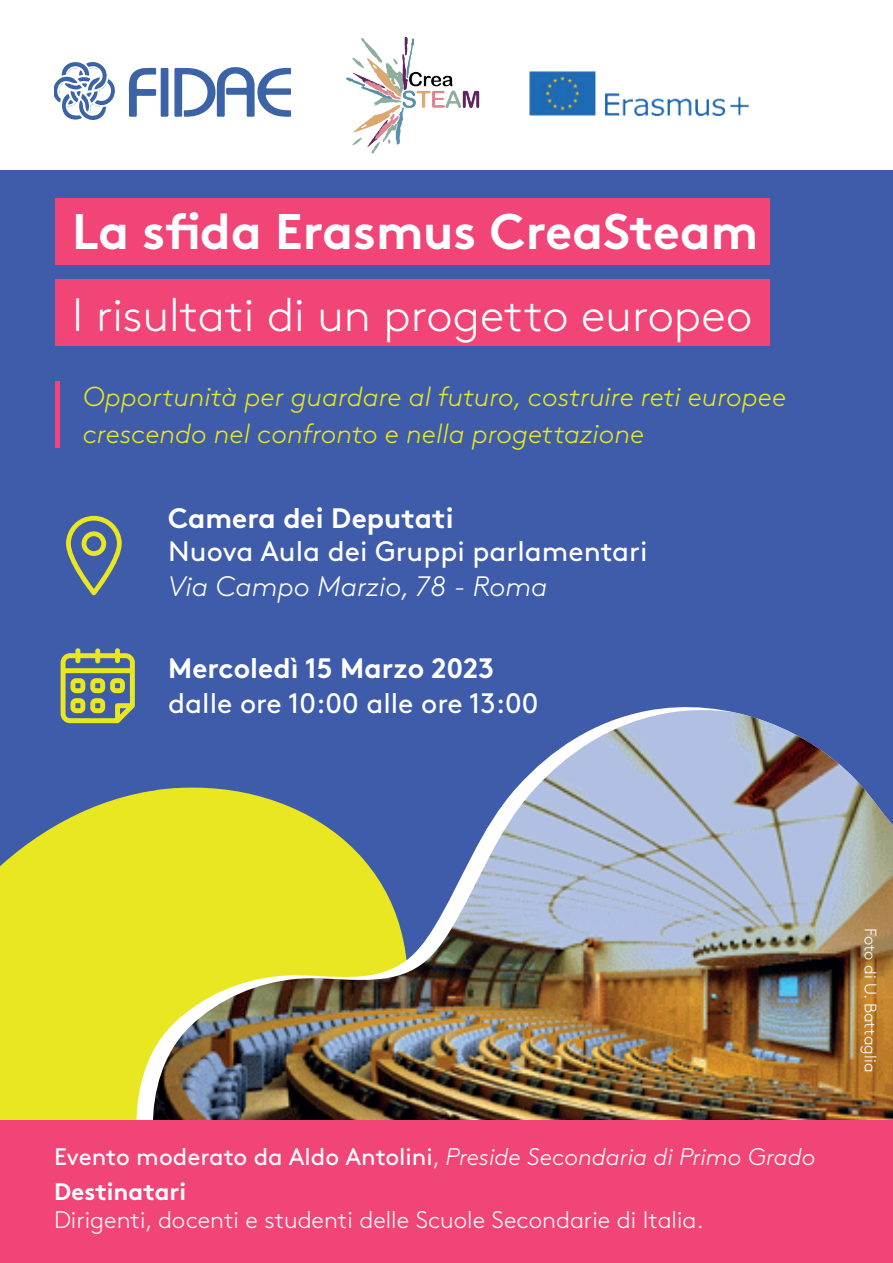
<style>
.page{position:relative;width:893px;height:1263px;background:#fff}
.page>*{position:absolute;margin:0;border:0;box-sizing:border-box;transform-origin:0 0}
.t1{font:700 49.95px "Brown";color:#fff}
.t2{font:300 46.65px "Brown";color:#fff}
.t3{font:28.05px "Brown";color:#fff}
.t4{font:700 28.05px "Brown";color:#fff}
.t5{font:italic 300 28.05px "Brown";color:#fff}
.t6{font:italic 300 27.45px/36.2px "Brown";color:#e9e721}
.t7{font:italic 300 24px/34.5px "Brown";color:#fff}
.t8{font:300 24px "Brown";color:#fff}
.t9{font:300 16.5px "Brown";color:#fff}
.s1{font-weight:400;font-style:normal}
.s2{font-style:normal}
.s3{font-weight:700;font-style:normal}
</style>
<div class="page">
<div style="left:0;top:170px;width:893px;height:1093px;background:#3e5caa"></div>
<svg style="left:0;top:794px;width:134px;height:326px;background:#d9da2d"></svg>
<img style="left:134px;top:707px;width:759px;height:413px">
<img style="left:153px;top:710px;width:541px;height:410px">
<div style="left:0;top:1120px;width:893px;height:143px;background:#f04576"></div>
<div style="left:55px;top:198px;width:715px;height:66px;background:#f04576"></div>
<div style="left:55px;top:279px;width:715px;height:66px;background:#f04576"></div>
<div style="left:55px;top:381px;width:5px;height:66px;background:#f04576"></div>
<img style="left:346px;top:36px;width:134px;height:118px">
<img style="left:529px;top:71px;width:220px;height:46px">
<svg style="left:174px;top:67px;width:117px;height:50px"></svg>
<svg style="left:129px;top:68px;width:39px;height:49px"></svg>
<svg style="left:54px;top:62px;width:61px;height:58px"></svg>
<svg style="left:61px;top:648px;width:74px;height:75px"></svg>
<svg style="left:66px;top:516px;width:56px;height:79px"></svg>
<h1 class="t1" style="left:72px;top:191px;width:688px">La sfida Erasmus CreaSteam</h1>
<h2 class="t2" style="left:72px;top:281px;width:682px">I risultati di un progetto europeo</h2>
<p class="t6" style="left:83px;top:377px;width:705px">Opportunità per guardare al futuro, costruire reti europee crescendo nel confronto e nella progettazione</p>
<p class="t4" style="left:168px;top:495px;width:287px">Camera dei Deputati</p>
<p class="t3" style="left:168px;top:530px;width:481px">Nuova Aula dei Gruppi parlamentari</p>
<p class="t5" style="left:168px;top:565px;width:381px">Via Campo Marzio, 78 - Roma</p>
<p class="t4" style="left:168px;top:646px;width:327px">Mercoledì 15 Marzo 2023</p>
<p class="t3" style="left:168px;top:682px;width:372px">dalle ore 10:00 alle ore 13:00</p>
<p class="t7" style="left:54px;top:1138px;width:763px"><span class="s1">Evento moderato da Aldo Antolini</span><span class="s2">,</span> Preside Secondaria di Primo Grado<br><span class="s3">Destinatari</span></p>
<p class="t8" style="left:54px;top:1202px;width:651px">Dirigenti, docenti e studenti delle Scuole Secondarie di Italia.</p>
<p class="t9" style="left:883px;top:928px;width:146px;rotate:90deg">Foto di U. Battaglia</p>
</div>
